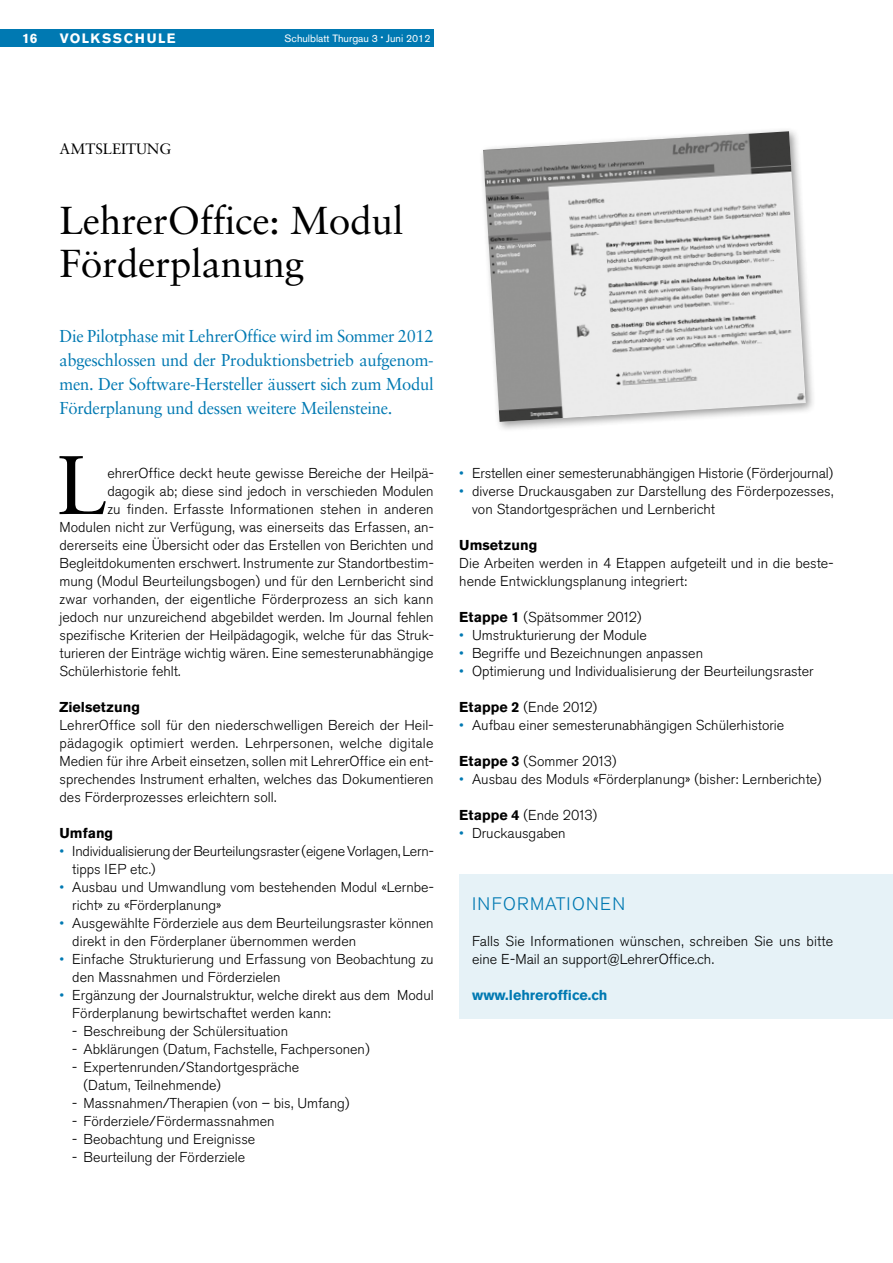
<style>
.page{position:relative;width:893px;height:1263px;background:#fff}
.page>*{position:absolute;margin:0;border:0;box-sizing:border-box;transform-origin:0 0}
.t1{font:83.1px "Sabon";color:#000}
.t2{font:39px/43.5px "Sabon";letter-spacing:-.01em;color:#000}
.t3{font:300 18px "Akzidenz Grotesk BQ";color:#0079b2}
.t4{font:17.25px/24px "Sabon";letter-spacing:-.015em;color:#0079b2;text-align:justify;scale:.96 1}
.t5{font:15px "Sabon";color:#000}
.t6{font:300 14.25px/18px "Akzidenz Grotesk BQ";color:#000}
.t7{font:700 14.25px "Akzidenz Grotesk BQ";color:#000}
.t8{font:700 14.25px "Akzidenz Grotesk BQ";color:#0079b2}
.t9{font:700 13.5px "Akzidenz Grotesk BQ";letter-spacing:.11em;color:#fff}
.t10{font:10.5px "Akzidenz Grotesk BQ";color:#fff}
.s1{font-size:7.5px}
.s2{color:#0079b2}
.s3{font-weight:700}
</style>
<div class="page">
<div style="left:0;top:30px;width:434px;height:17px;background:#0079b2"></div>
<div style="left:459px;top:874px;width:434px;height:144px;background:#e6f2f7"></div>
<div style="left:478px;top:127px;width:338px;height:306px;background:#000;opacity:.4"></div>
<img style="left:483px;top:131px;width:323px;height:291px">
<p class="t9" style="left:22px;top:31px;width:17px">16</p>
<p class="t9" style="left:60px;top:31px;width:118px">Volksschule</p>
<p class="t10" style="left:285px;top:32px;width:147px">Schulblatt Thurgau 3 <span class="s1">•</span> Juni 2012</p>
<p class="t5" style="left:60px;top:140px;width:37px">Amtsleitung</p>
<h2 class="t2" style="left:60px;top:198px;width:345px">LehrerOffice: Modul<br>Förderplanung</h2>
<p class="t4" style="left:60px;top:323px;width:391px">Die Pilotphase mit LehrerOffice wird im Sommer 2012 abgeschlossen und der Produktionsbetrieb aufgenom&shy;men. Der Software-Hersteller äussert sich zum Modul Förderplanung und dessen weitere Meilensteine.</p>
<h1 class="t1" style="left:57px;top:436px;width:52px">L</h1>
<p class="t6" style="left:107px;top:464px;width:328px">ehrerOffice deckt heute gewisse Bereiche der Heilpä-</p>
<p class="t6" style="left:107px;top:482px;width:328px">dagogik ab; diese sind jedoch in verschieden Modulen</p>
<p class="t6" style="left:107px;top:500px;width:328px">zu finden. Erfasste Informationen stehen in anderen</p>
<p class="t6" style="left:60px;top:518px;width:376px">Modulen nicht zur Verfügung, was einerseits das Erfassen, an-</p>
<p class="t6" style="left:60px;top:536px;width:376px">dererseits eine Übersicht oder das Erstellen von Berichten und</p>
<p class="t6" style="left:60px;top:554px;width:376px">Begleitdokumenten erschwert. Instrumente zur Standortbestim-</p>
<p class="t6" style="left:60px;top:572px;width:376px">mung (Modul Beurteilungsbogen) und für den Lernbericht sind</p>
<p class="t6" style="left:60px;top:590px;width:375px">zwar vorhanden, der eigentliche Förderprozess an sich kann</p>
<p class="t6" style="left:60px;top:608px;width:376px">jedoch nur unzureichend abgebildet werden. Im Journal fehlen</p>
<p class="t6" style="left:60px;top:626px;width:376px">spezifische Kriterien der Heilpädagogik, welche für das Struk-</p>
<p class="t6" style="left:60px;top:644px;width:376px">turieren der Einträge wichtig wären. Eine semesterunabhängige</p>
<p class="t6" style="left:60px;top:662px;width:123px">Schülerhistorie fehlt.</p>
<p class="t7" style="left:60px;top:699px;width:82px">Zielsetzung</p>
<p class="t6" style="left:60px;top:716px;width:376px;text-align:justify">LehrerOffice soll für den niederschwelligen Bereich der Heil&shy;pädagogik optimiert werden. Lehrpersonen, welche digitale Medien für ihre Arbeit einsetzen, sollen mit LehrerOffice ein ent&shy;sprechendes Instrument erhalten, welches das Dokumentieren des Förderprozesses erleichtern soll.</p>
<p class="t7" style="left:60px;top:825px;width:55px">Umfang</p>
<p class="t6" style="left:72px;top:842px;width:363px;text-indent:-13px"><span class="s2">•</span> Individualisierung der Beurteilungsraster (eigene Vorlagen, Lern&shy;tipps IEP etc.)</p>
<p class="t6" style="left:72px;top:878px;width:363px;text-indent:-13px"><span class="s2">•</span> Ausbau und Umwandlung vom bestehenden Modul «Lernbe&shy;richt» zu «Förderplanung»</p>
<p class="t6" style="left:72px;top:914px;width:363px;text-indent:-13px"><span class="s2">•</span> Ausgewählte Förderziele aus dem Beurteilungsraster können direkt in den Förderplaner übernommen werden</p>
<p class="t6" style="left:72px;top:950px;width:363px;text-indent:-13px"><span class="s2">•</span> Einfache Strukturierung und Erfassung von Beobachtung zu den Massnahmen und Förderzielen</p>
<p class="t6" style="left:72px;top:986px;width:363px;text-indent:-13px"><span class="s2">•</span> Ergänzung der Journalstruktur, welche direkt aus dem Modul<br>Förderplanung bewirtschaftet werden kann:</p>
<p class="t6" style="left:72px;top:1022px;width:217px">- Beschreibung der Schülersituation</p>
<p class="t6" style="left:72px;top:1040px;width:299px">- Abklärungen (Datum, Fachstelle, Fachpersonen)</p>
<p class="t6" style="left:84px;top:1058px;width:217px;text-indent:-11px">- Expertenrunden/Standortgespräche (Datum, Teilnehmende)</p>
<p class="t6" style="left:72px;top:1094px;width:279px">- Massnahmen/Therapien (von – bis, Umfang)</p>
<p class="t6" style="left:72px;top:1112px;width:204px">- Förderziele/Fördermassnahmen</p>
<p class="t6" style="left:72px;top:1130px;width:185px">- Beobachtung und Ereignisse</p>
<p class="t6" style="left:72px;top:1148px;width:174px">- Beurteilung der Förderziele</p>
<p class="t6" style="left:459px;top:464px;width:376px"><span class="s2">•</span> Erstellen einer semesterunabhängigen Historie (Förderjournal)</p>
<p class="t6" style="left:472px;top:482px;width:363px;text-indent:-13px"><span class="s2">•</span> diverse Druckausgaben zur Darstellung des Förderpozesses, von Standortgesprächen und Lernbericht</p>
<p class="t7" style="left:459px;top:537px;width:80px">Umsetzung</p>
<p class="t6" style="left:459px;top:554px;width:376px">Die Arbeiten werden in 4 Etappen aufgeteilt und in die beste&shy;hende Entwicklungsplanung integriert:</p>
<p class="t6" style="left:459px;top:608px;width:184px"><span class="s3">Etappe 1</span> (Spätsommer 2012)</p>
<p class="t6" style="left:459px;top:626px;width:189px"><span class="s2">•</span> Umstrukturierung der Module</p>
<p class="t6" style="left:459px;top:644px;width:245px"><span class="s2">•</span> Begriffe und Bezeichnungen anpassen</p>
<p class="t6" style="left:459px;top:662px;width:356px"><span class="s2">•</span> Optimierung und Individualisierung der Beurteilungsraster</p>
<p class="t6" style="left:459px;top:698px;width:140px"><span class="s3">Etappe 2</span> (Ende 2012)</p>
<p class="t6" style="left:459px;top:716px;width:326px"><span class="s2">•</span> Aufbau einer semesterunabhängigen Schülerhistorie</p>
<p class="t6" style="left:459px;top:752px;width:159px"><span class="s3">Etappe 3</span> (Sommer 2013)</p>
<p class="t6" style="left:459px;top:770px;width:364px"><span class="s2">•</span> Ausbau des Moduls «Förderplanung» (bisher: Lernberichte)</p>
<p class="t6" style="left:459px;top:806px;width:140px"><span class="s3">Etappe 4</span> (Ende 2013)</p>
<p class="t6" style="left:459px;top:824px;width:108px"><span class="s2">•</span> Druckausgaben</p>
<p class="t3" style="left:472px;top:894px;width:19px">Informationen</p>
<p class="t6" style="left:472px;top:932px;width:363px">Falls Sie Informationen wünschen, schreiben Sie uns bitte eine E-Mail an support@LehrerOffice.ch.</p>
<p class="t8" style="left:472px;top:987px;width:137px">www.lehreroffice.ch</p>
</div>
